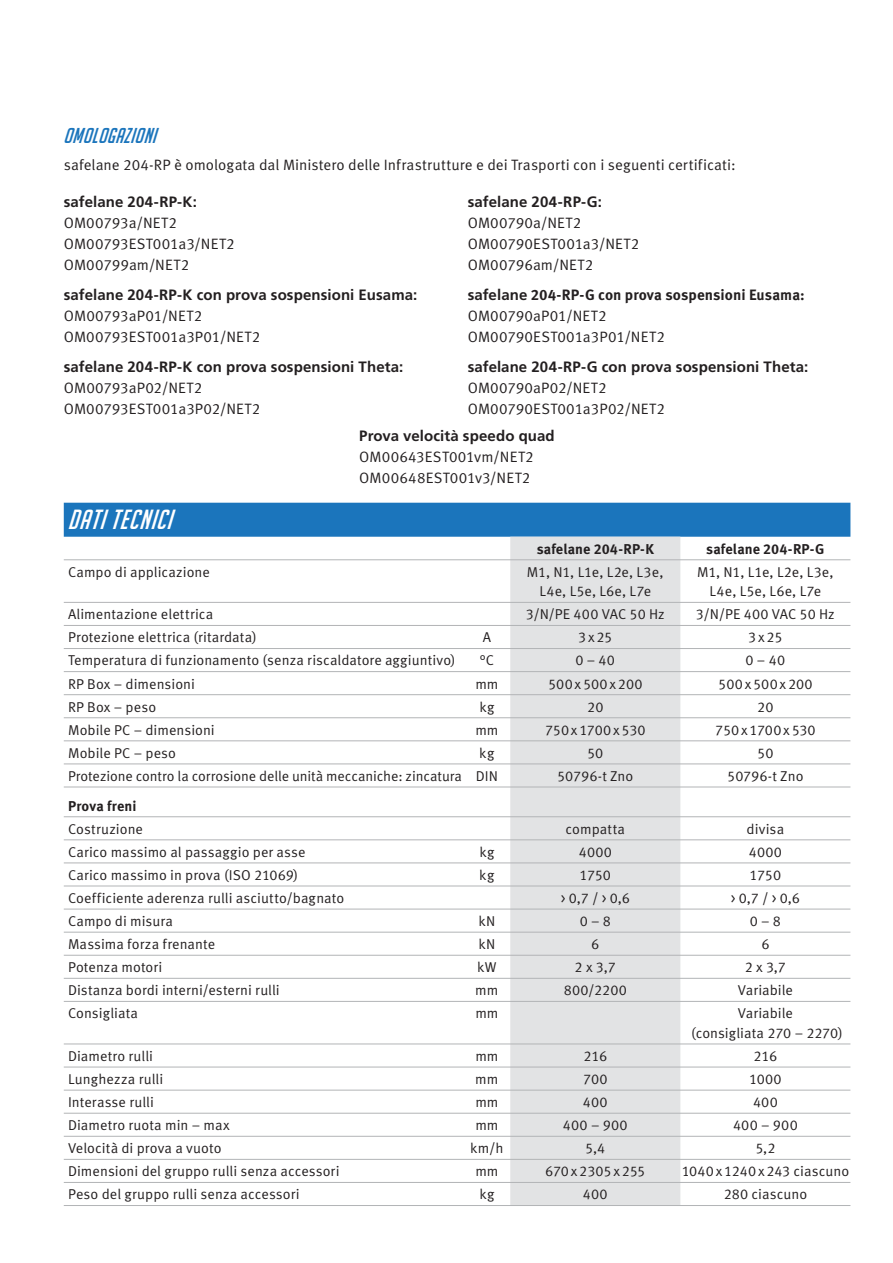
<style>
.page{position:relative;width:893px;height:1263px;background:#fff}
.page>*{position:absolute;margin:0;border:0;box-sizing:border-box;transform-origin:0 0}
.t1{font:italic 27px "Big Noodle Titling";color:#fff}
.t2{font:italic 21px "Big Noodle Titling";color:#1b75bc}
.t3{font:15px/21px "Meta Pro";letter-spacing:.005em;color:#231f20}
.t4{font:700 15px "Frutiger LT Std";letter-spacing:.005em;color:#231f20}
.t5{font:14.25px/19.5px "Meta Pro";color:#231f20;text-align:center}
.t6{font:700 14.25px "Meta Pro";letter-spacing:.005em;color:#231f20}
.s1{font-family:"Frutiger LT Std";font-weight:700}
.s2{font-weight:700}
</style>
<div class="page">
<div style="left:64px;top:503px;width:786px;height:34px;background:#1b75bc"></div>
<div style="left:510px;top:537px;width:170px;height:668px;background:#e2e3e4"></div>
<hr style="left:64px;top:559px;width:786px;height:1px;background:#b2b4b6">
<hr style="left:64px;top:602px;width:786px;height:1px;background:#b2b4b6">
<hr style="left:64px;top:625px;width:786px;height:1px;background:#b2b4b6">
<hr style="left:64px;top:648px;width:786px;height:1px;background:#b2b4b6">
<hr style="left:64px;top:671px;width:786px;height:1px;background:#b2b4b6">
<hr style="left:64px;top:694px;width:786px;height:1px;background:#b2b4b6">
<hr style="left:64px;top:717px;width:786px;height:1px;background:#b2b4b6">
<hr style="left:64px;top:740px;width:786px;height:1px;background:#b2b4b6">
<hr style="left:64px;top:763px;width:786px;height:1px;background:#b2b4b6">
<hr style="left:64px;top:787px;width:786px;height:1px;background:#b2b4b6">
<hr style="left:64px;top:816px;width:786px;height:1px;background:#b2b4b6">
<hr style="left:64px;top:839px;width:786px;height:1px;background:#b2b4b6">
<hr style="left:64px;top:862px;width:786px;height:1px;background:#b2b4b6">
<hr style="left:64px;top:886px;width:786px;height:1px;background:#b2b4b6">
<hr style="left:64px;top:909px;width:786px;height:1px;background:#b2b4b6">
<hr style="left:64px;top:932px;width:786px;height:1px;background:#b2b4b6">
<hr style="left:64px;top:955px;width:786px;height:1px;background:#b2b4b6">
<hr style="left:64px;top:978px;width:786px;height:1px;background:#b2b4b6">
<hr style="left:64px;top:1001px;width:786px;height:1px;background:#b2b4b6">
<hr style="left:64px;top:1043px;width:786px;height:1px;background:#b2b4b6">
<hr style="left:64px;top:1067px;width:786px;height:1px;background:#b2b4b6">
<hr style="left:64px;top:1090px;width:786px;height:1px;background:#b2b4b6">
<hr style="left:64px;top:1113px;width:786px;height:1px;background:#b2b4b6">
<hr style="left:64px;top:1136px;width:786px;height:1px;background:#b2b4b6">
<hr style="left:64px;top:1159px;width:786px;height:1px;background:#b2b4b6">
<hr style="left:64px;top:1182px;width:786px;height:1px;background:#b2b4b6">
<hr style="left:64px;top:1205px;width:786px;height:1px;background:#b2b4b6">
<h2 class="t2" style="left:64px;top:123px;width:98px">OMOLOGAZIONI</h2>
<p class="t3" style="left:64px;top:156px;width:673px">safelane 204-RP è omologata dal Ministero delle Infrastrutture e dei Trasporti con i seguenti certificati:</p>
<p class="t4" style="left:64px;top:194px;width:135px">safelane 204-RP-K:</p>
<p class="t3" style="left:64px;top:214px;width:173px">OM00793a/NET2<br>OM00793EST001a3/NET2<br>OM00799am/NET2</p>
<p class="t4" style="left:64px;top:287px;width:355px">safelane 204-RP-K con prova sospensioni Eusama:</p>
<p class="t3" style="left:64px;top:307px;width:198px">OM00793aP01/NET2<br>OM00793EST001a3P01/NET2</p>
<p class="t4" style="left:64px;top:359px;width:341px">safelane 204-RP-K con prova sospensioni Theta:</p>
<p class="t3" style="left:64px;top:379px;width:198px">OM00793aP02/NET2<br>OM00793EST001a3P02/NET2</p>
<p class="t4" style="left:468px;top:194px;width:136px">safelane 204-RP-G:</p>
<p class="t3" style="left:468px;top:214px;width:173px">OM00790a/NET2<br>OM00790EST001a3/NET2<br>OM00796am/NET2</p>
<p class="t3" style="left:468px;top:286px;width:338px"><span class="s1">safelane</span> <span class="s2">204-RP-G con prova sospensioni Eusama:<br></span>OM00790aP01/NET2<br>OM00790EST001a3P01/NET2</p>
<p class="t4" style="left:468px;top:359px;width:342px">safelane 204-RP-G con prova sospensioni Theta:</p>
<p class="t3" style="left:468px;top:379px;width:199px">OM00790aP02/NET2<br>OM00790EST001a3P02/NET2</p>
<p class="t4" style="left:359px;top:428px;width:197px">Prova velocità speedo quad</p>
<p class="t3" style="left:359px;top:448px;width:176px">OM00643EST001vm/NET2<br>OM00648EST001v3/NET2</p>
<h1 class="t1" style="left:68px;top:504px;width:110px">DATITECNICI</h1>
<p class="t6" style="left:537px;top:543px;width:119px">safelane 204-RP-K</p>
<p class="t6" style="left:706px;top:543px;width:120px">safelane 204-RP-G</p>
<p class="t5" style="left:68px;top:564px;width:143px">Campo di applicazione</p>
<p class="t5" style="left:527px;top:564px;width:138px">M1, N1, L1e, L2e, L3e,<br>L4e, L5e, L6e, L7e</p>
<p class="t5" style="left:697px;top:564px;width:138px">M1, N1, L1e, L2e, L3e,<br>L4e, L5e, L6e, L7e</p>
<p class="t5" style="left:68px;top:606px;width:147px">Alimentazione elettrica</p>
<p class="t5" style="left:526px;top:606px;width:140px">3/N/PE 400 VAC 50 Hz</p>
<p class="t5" style="left:696px;top:606px;width:140px">3/N/PE 400 VAC 50 Hz</p>
<p class="t5" style="left:68px;top:629px;width:190px">Protezione elettrica (ritardata)</p>
<p class="t5" style="left:483px;top:629px;width:10px">A</p>
<p class="t5" style="left:578px;top:629px;width:36px">3 x 25</p>
<p class="t5" style="left:748px;top:629px;width:36px">3 x 25</p>
<p class="t5" style="left:68px;top:652px;width:389px">Temperatura di funzionamento (senza riscaldatore aggiuntivo)</p>
<p class="t5" style="left:480px;top:652px;width:16px">°C</p>
<p class="t5" style="left:575px;top:652px;width:41px">0 – 40</p>
<p class="t5" style="left:746px;top:652px;width:41px">0 – 40</p>
<p class="t5" style="left:68px;top:675px;width:128px">RP Box – dimensioni</p>
<p class="t5" style="left:475px;top:675px;width:25px">mm</p>
<p class="t5" style="left:548px;top:675px;width:96px">500 x 500 x 200</p>
<p class="t5" style="left:718px;top:675px;width:96px">500 x 500 x 200</p>
<p class="t5" style="left:68px;top:698px;width:90px">RP Box – peso</p>
<p class="t5" style="left:479px;top:698px;width:17px">kg</p>
<p class="t5" style="left:587px;top:698px;width:18px">20</p>
<p class="t5" style="left:757px;top:698px;width:18px">20</p>
<p class="t5" style="left:68px;top:722px;width:148px">Mobile PC – dimensioni</p>
<p class="t5" style="left:475px;top:722px;width:25px">mm</p>
<p class="t5" style="left:545px;top:722px;width:102px">750 x 1700 x 530</p>
<p class="t5" style="left:715px;top:722px;width:102px">750 x 1700 x 530</p>
<p class="t5" style="left:68px;top:745px;width:110px">Mobile PC – peso</p>
<p class="t5" style="left:479px;top:745px;width:17px">kg</p>
<p class="t5" style="left:587px;top:745px;width:18px">50</p>
<p class="t5" style="left:757px;top:745px;width:18px">50</p>
<p class="t5" style="left:68px;top:768px;width:432px">Protezione contro la corrosione delle unità meccaniche: zincatura DIN</p>
<p class="t5" style="left:557px;top:768px;width:78px">50796-t Zno</p>
<p class="t5" style="left:727px;top:768px;width:78px">50796-t Zno</p>
<p class="t6" style="left:68px;top:800px;width:70px">Prova freni</p>
<p class="t5" style="left:68px;top:821px;width:77px">Costruzione</p>
<p class="t5" style="left:566px;top:821px;width:61px">compatta</p>
<p class="t5" style="left:747px;top:821px;width:39px">divisa</p>
<p class="t5" style="left:68px;top:844px;width:239px">Carico massimo al passaggio per asse</p>
<p class="t5" style="left:479px;top:844px;width:17px">kg</p>
<p class="t5" style="left:579px;top:844px;width:35px">4000</p>
<p class="t5" style="left:749px;top:844px;width:35px">4000</p>
<p class="t5" style="left:68px;top:867px;width:232px">Carico massimo in prova (ISO 21069)</p>
<p class="t5" style="left:479px;top:867px;width:17px">kg</p>
<p class="t5" style="left:579px;top:867px;width:33px">1750</p>
<p class="t5" style="left:750px;top:867px;width:33px">1750</p>
<p class="t5" style="left:68px;top:890px;width:278px">Coefficiente aderenza rulli asciutto/bagnato</p>
<p class="t5" style="left:561px;top:890px;width:71px">&gt; 0,7 / &gt; 0,6</p>
<p class="t5" style="left:731px;top:890px;width:71px">&gt; 0,7 / &gt; 0,6</p>
<p class="t5" style="left:68px;top:913px;width:106px">Campo di misura</p>
<p class="t5" style="left:478px;top:913px;width:18px">kN</p>
<p class="t5" style="left:580px;top:913px;width:33px">0 – 8</p>
<p class="t5" style="left:750px;top:913px;width:33px">0 – 8</p>
<p class="t5" style="left:68px;top:936px;width:149px">Massima forza frenante</p>
<p class="t5" style="left:478px;top:936px;width:18px">kN</p>
<p class="t5" style="left:591px;top:936px;width:10px">6</p>
<p class="t5" style="left:761px;top:936px;width:10px">6</p>
<p class="t5" style="left:68px;top:959px;width:96px">Potenza motori</p>
<p class="t5" style="left:477px;top:959px;width:21px">kW</p>
<p class="t5" style="left:575px;top:959px;width:43px">2 x 3,7</p>
<p class="t5" style="left:745px;top:959px;width:43px">2 x 3,7</p>
<p class="t5" style="left:68px;top:982px;width:213px">Distanza bordi interni/esterni rulli</p>
<p class="t5" style="left:475px;top:982px;width:25px">mm</p>
<p class="t5" style="left:564px;top:982px;width:65px">800/2200</p>
<p class="t5" style="left:738px;top:982px;width:57px">Variabile</p>
<p class="t5" style="left:68px;top:1005px;width:72px">Consigliata</p>
<p class="t5" style="left:475px;top:1005px;width:25px">mm</p>
<p class="t5" style="left:691px;top:1005px;width:153px">Variabile<br>(consigliata 270 – 2270)</p>
<p class="t5" style="left:68px;top:1048px;width:87px">Diametro rulli</p>
<p class="t5" style="left:475px;top:1048px;width:25px">mm</p>
<p class="t5" style="left:583px;top:1048px;width:25px">216</p>
<p class="t5" style="left:754px;top:1048px;width:25px">216</p>
<p class="t5" style="left:68px;top:1071px;width:97px">Lunghezza rulli</p>
<p class="t5" style="left:475px;top:1071px;width:25px">mm</p>
<p class="t5" style="left:583px;top:1071px;width:26px">700</p>
<p class="t5" style="left:749px;top:1071px;width:34px">1000</p>
<p class="t5" style="left:68px;top:1094px;width:87px">Interasse rulli</p>
<p class="t5" style="left:475px;top:1094px;width:25px">mm</p>
<p class="t5" style="left:583px;top:1094px;width:26px">400</p>
<p class="t5" style="left:753px;top:1094px;width:26px">400</p>
<p class="t5" style="left:68px;top:1117px;width:163px">Diametro ruota min – max</p>
<p class="t5" style="left:475px;top:1117px;width:25px">mm</p>
<p class="t5" style="left:563px;top:1117px;width:66px">400 – 900</p>
<p class="t5" style="left:733px;top:1117px;width:66px">400 – 900</p>
<p class="t5" style="left:68px;top:1140px;width:155px">Velocità di prova a vuoto</p>
<p class="t5" style="left:470px;top:1140px;width:35px">km/h</p>
<p class="t5" style="left:585px;top:1140px;width:22px">5,4</p>
<p class="t5" style="left:755px;top:1140px;width:22px">5,2</p>
<p class="t5" style="left:68px;top:1163px;width:273px">Dimensioni del gruppo rulli senza accessori</p>
<p class="t5" style="left:475px;top:1163px;width:25px">mm</p>
<p class="t5" style="left:545px;top:1163px;width:102px">670 x 2305 x 255</p>
<p class="t5" style="left:682px;top:1163px;width:169px">1040 x 1240 x 243 ciascuno</p>
<p class="t5" style="left:68px;top:1186px;width:233px">Peso del gruppo rulli senza accessori</p>
<p class="t5" style="left:479px;top:1186px;width:17px">kg</p>
<p class="t5" style="left:583px;top:1186px;width:26px">400</p>
<p class="t5" style="left:724px;top:1186px;width:85px">280 ciascuno</p>
</div>
